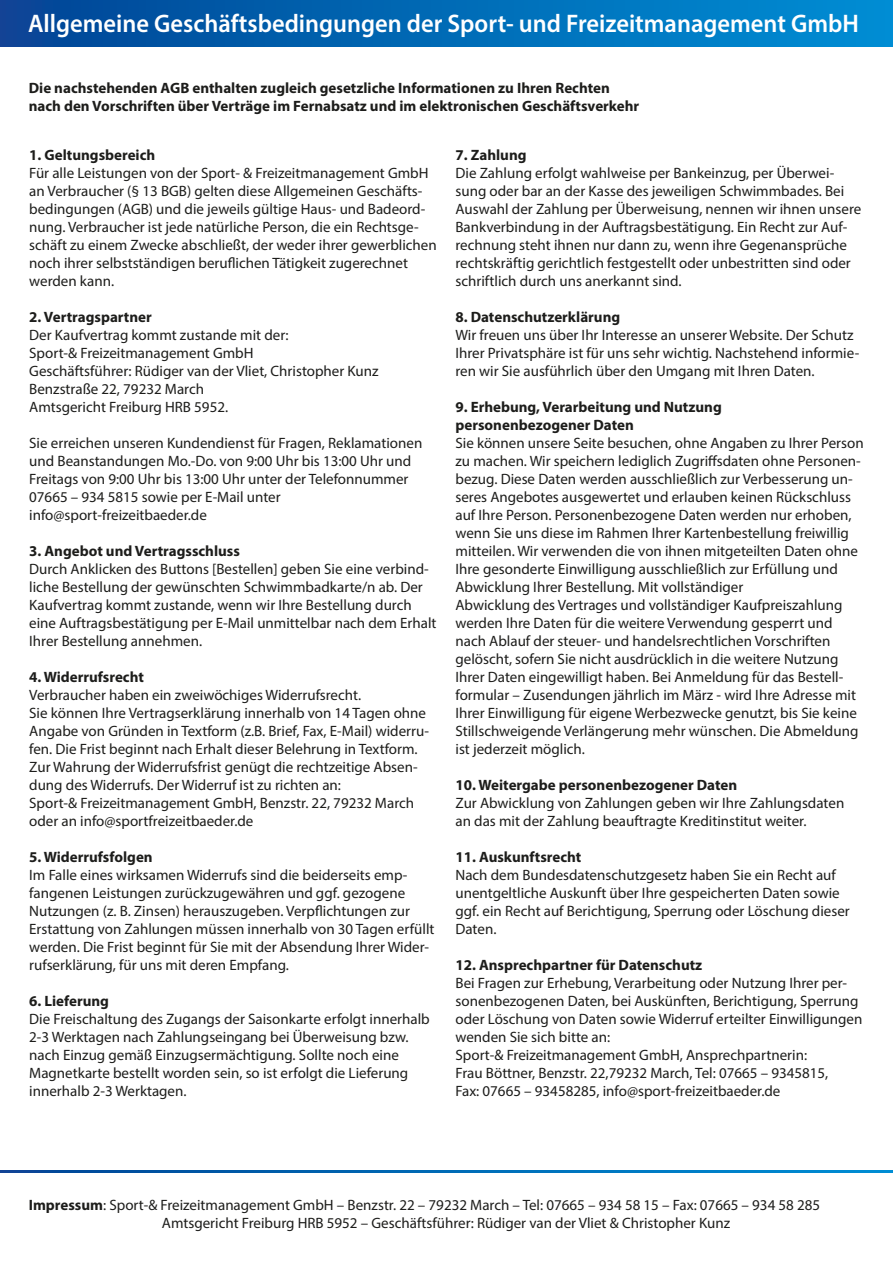
<style>
.page{position:relative;width:893px;height:1263px;background:#fff}
.page>*{position:absolute;margin:0;border:0;box-sizing:border-box;transform-origin:0 0}
.t1{font:600 25.5px "Myriad Pro";color:#fff;scale:.96 1}
.t2{font:15px/18px "Myriad Pro";color:#1d1d1b}
.t3{font:700 15px "Myriad Pro";color:#1d1d1b}
.s1{font-weight:700}
</style>
<div class="page">
<div style="left:0;top:0;width:893px;height:47px;background:linear-gradient(to right,#034596,#008fd5)"></div>
<svg style="left:0;top:1170px;width:893px;height:2px;background:#0069b5"></svg>
<p class="t1" style="left:28px;top:7px;width:867px">Allgemeine Geschäftsbedingungen der Sport- und Freizeitmanagement GmbH</p>
<p class="t3" style="left:29px;top:78px;width:583px">Die nachstehenden AGB enthalten zugleich gesetzliche Informationen zu Ihren Rechten</p>
<p class="t3" style="left:29px;top:96px;width:612px">nach den Vorschriften über Verträge im Fernabsatz und im elektronischen Geschäftsverkehr</p>
<p class="t3" style="left:29px;top:145px;width:128px">1. Geltungsbereich</p>
<p class="t2" style="left:29px;top:164px;width:409px">Für alle Leistungen von der Sport- &amp; Freizeitmanagement GmbH an Verbraucher (§ 13 BGB) gelten diese Allgemeinen Geschäfts&shy;bedingungen (AGB) und die jeweils gültige Haus- und Badeord&shy;nung. Verbraucher ist jede natürliche Person, die ein Rechtsge&shy;schäft zu einem Zwecke abschließt, der weder ihrer gewerblichen noch ihrer selbstständigen beruflichen Tätigkeit zugerechnet werden kann.</p>
<p class="t3" style="left:29px;top:307px;width:124px">2. Vertragspartner</p>
<p class="t2" style="left:29px;top:326px;width:261px">Der Kaufvertrag kommt zustande mit der:</p>
<p class="t2" style="left:29px;top:344px;width:226px">Sport-&amp; Freizeitmanagement GmbH</p>
<p class="t2" style="left:29px;top:362px;width:351px">Geschäftsführer: Rüdiger van der Vliet, Christopher Kunz</p>
<p class="t2" style="left:29px;top:380px;width:176px">Benzstraße 22, 79232 March</p>
<p class="t2" style="left:29px;top:398px;width:200px">Amtsgericht Freiburg HRB 5952.</p>
<p class="t2" style="left:29px;top:434px;width:395px">Sie erreichen unseren Kundendienst für Fragen, Reklamationen und Beanstandungen Mo.-Do. von 9:00 Uhr bis 13:00 Uhr und Freitags von 9:00 Uhr bis 13:00 Uhr unter der Telefonnummer 07665 – 934 5815 sowie per E-Mail unter</p>
<p class="t2" style="left:29px;top:506px;width:179px">info@sport-freizeitbaeder.de</p>
<p class="t3" style="left:29px;top:541px;width:212px">3. Angebot und Vertragsschluss</p>
<p class="t2" style="left:29px;top:560px;width:409px">Durch Anklicken des Buttons [Bestellen] geben Sie eine verbind&shy;liche Bestellung der gewünschten Schwimmbadkarte/n ab. Der Kaufvertrag kommt zustande, wenn wir Ihre Bestellung durch eine Auftragsbestätigung per E-Mail unmittelbar nach dem Erhalt Ihrer Bestellung annehmen.</p>
<p class="t3" style="left:29px;top:667px;width:116px">4. Widerrufsrecht</p>
<p class="t2" style="left:29px;top:686px;width:333px">Verbraucher haben ein zweiwöchiges Widerrufsrecht.</p>
<p class="t2" style="left:29px;top:704px;width:401px">Sie können Ihre Vertragserklärung innerhalb von 14 Tagen ohne Angabe von Gründen in Textform (z.B. Brief, Fax, E-Mail) widerru&shy;fen. Die Frist beginnt nach Erhalt dieser Belehrung in Textform.<br>Zur Wahrung der Widerrufsfrist genügt die rechtzeitige Absen&shy;dung des Widerrufs. Der Widerruf ist zu richten an:</p>
<p class="t2" style="left:29px;top:794px;width:386px">Sport-&amp; Freizeitmanagement GmbH, Benzstr. 22, 79232 March oder an info@sportfreizeitbaeder.de</p>
<p class="t3" style="left:29px;top:847px;width:125px">5. Widerrufsfolgen</p>
<p class="t2" style="left:29px;top:866px;width:407px">Im Falle eines wirksamen Widerrufs sind die beiderseits emp&shy;fangenen Leistungen zurückzugewähren und ggf. gezogene Nutzungen (z. B. Zinsen) herauszugeben. Verpflichtungen zur Erstattung von Zahlungen müssen innerhalb von 30 Tagen erfüllt werden. Die Frist beginnt für Sie mit der Absendung Ihrer Wider&shy;rufserklärung, für uns mit deren Empfang.</p>
<p class="t3" style="left:29px;top:991px;width:81px">6. Lieferung</p>
<p class="t2" style="left:29px;top:1010px;width:402px">Die Freischaltung des Zugangs der Saisonkarte erfolgt innerhalb<br>2-3 Werktagen nach Zahlungseingang bei Überweisung bzw. nach Einzug gemäß Einzugsermächtigung. Sollte noch eine</p>
<p class="t2" style="left:29px;top:1064px;width:381px">Magnetkarte bestellt worden sein, so ist erfolgt die Lieferung innerhalb 2-3 Werktagen.</p>
<p class="t3" style="left:455px;top:145px;width:73px">7. Zahlung</p>
<p class="t2" style="left:455px;top:164px;width:407px">Die Zahlung erfolgt wahlweise per Bankeinzug, per Überwei&shy;sung oder bar an der Kasse des jeweiligen Schwimmbades. Bei Auswahl der Zahlung per Überweisung, nennen wir ihnen unsere Bankverbindung in der Auftragsbestätigung. Ein Recht zur Auf&shy;rechnung steht ihnen nur dann zu, wenn ihre Gegenansprüche rechtskräftig gerichtlich festgestellt oder unbestritten sind oder schriftlich durch uns anerkannt sind.</p>
<p class="t3" style="left:455px;top:307px;width:166px">8. Datenschutzerklärung</p>
<p class="t2" style="left:455px;top:326px;width:405px">Wir freuen uns über Ihr Interesse an unserer Website. Der Schutz<br>Ihrer Privatsphäre ist für uns sehr wichtig. Nachstehend informie&shy;ren wir Sie ausführlich über den Umgang mit Ihren Daten.</p>
<p class="t3" style="left:455px;top:397px;width:268px">9. Erhebung, Verarbeitung und Nutzung</p>
<p class="t3" style="left:455px;top:415px;width:180px">personenbezogener Daten</p>
<p class="t2" style="left:455px;top:434px;width:410px">Sie können unsere Seite besuchen, ohne Angaben zu Ihrer Person zu machen. Wir speichern lediglich Zugriffsdaten ohne Personen&shy;bezug. Diese Daten werden ausschließlich zur Verbesserung un&shy;seres Angebotes ausgewertet und erlauben keinen Rückschluss auf Ihre Person. Personenbezogene Daten werden nur erhoben, wenn Sie uns diese im Rahmen Ihrer Kartenbestellung freiwillig mitteilen. Wir verwenden die von ihnen mitgeteilten Daten ohne Ihre gesonderte Einwilligung ausschließlich zur Erfüllung und Abwicklung Ihrer Bestellung. Mit vollständiger</p>
<p class="t2" style="left:455px;top:596px;width:404px">Abwicklung des Vertrages und vollständiger Kaufpreiszahlung werden Ihre Daten für die weitere Verwendung gesperrt und nach Ablauf der steuer- und handelsrechtlichen Vorschriften gelöscht, sofern Sie nicht ausdrücklich in die weitere Nutzung Ihrer Daten eingewilligt haben. Bei Anmeldung für das Bestell&shy;formular – Zusendungen jährlich im März - wird Ihre Adresse mit Ihrer Einwilligung für eigene Werbezwecke genutzt, bis Sie keine Stillschweigende Verlängerung mehr wünschen. Die Abmeldung ist jederzeit möglich.</p>
<p class="t3" style="left:455px;top:775px;width:283px">10. Weitergabe personenbezogener Daten</p>
<p class="t2" style="left:455px;top:794px;width:390px">Zur Abwicklung von Zahlungen geben wir Ihre Zahlungsdaten</p>
<p class="t2" style="left:455px;top:812px;width:353px">an das mit der Zahlung beauftragte Kreditinstitut weiter.</p>
<p class="t3" style="left:455px;top:847px;width:127px">11. Auskunftsrecht</p>
<p class="t2" style="left:455px;top:866px;width:396px">Nach dem Bundesdatenschutzgesetz haben Sie ein Recht auf unentgeltliche Auskunft über Ihre gespeicherten Daten sowie ggf. ein Recht auf Berichtigung, Sperrung oder Löschung dieser Daten.</p>
<p class="t3" style="left:455px;top:955px;width:248px">12. Ansprechpartner für Datenschutz</p>
<p class="t2" style="left:455px;top:974px;width:408px">Bei Fragen zur Erhebung, Verarbeitung oder Nutzung Ihrer per&shy;sonenbezogenen Daten, bei Auskünften, Berichtigung, Sperrung oder Löschung von Daten sowie Widerruf erteilter Einwilligungen</p>
<p class="t2" style="left:455px;top:1028px;width:156px">wenden Sie sich bitte an:</p>
<p class="t2" style="left:455px;top:1046px;width:353px">Sport-&amp; Freizeitmanagement GmbH, Ansprechpartnerin:</p>
<p class="t2" style="left:455px;top:1064px;width:374px">Frau Böttner, Benzstr. 22,79232 March, Tel: 07665 – 9345815,</p>
<p class="t2" style="left:455px;top:1082px;width:326px">Fax: 07665 – 93458285, info@sport-freizeitbaeder.de</p>
<p class="t2" style="left:29px;top:1196px;width:793px"><span class="s1">Impressum</span>: Sport-&amp; Freizeitmanagement GmbH – Benzstr. 22 – 79232 March – Tel: 07665 – 934 58 15 – Fax: 07665 – 934 58 285</p>
<p class="t2" style="left:162px;top:1214px;width:570px">Amtsgericht Freiburg HRB 5952 – Geschäftsführer: Rüdiger van der Vliet &amp; Christopher Kunz</p>
</div>
